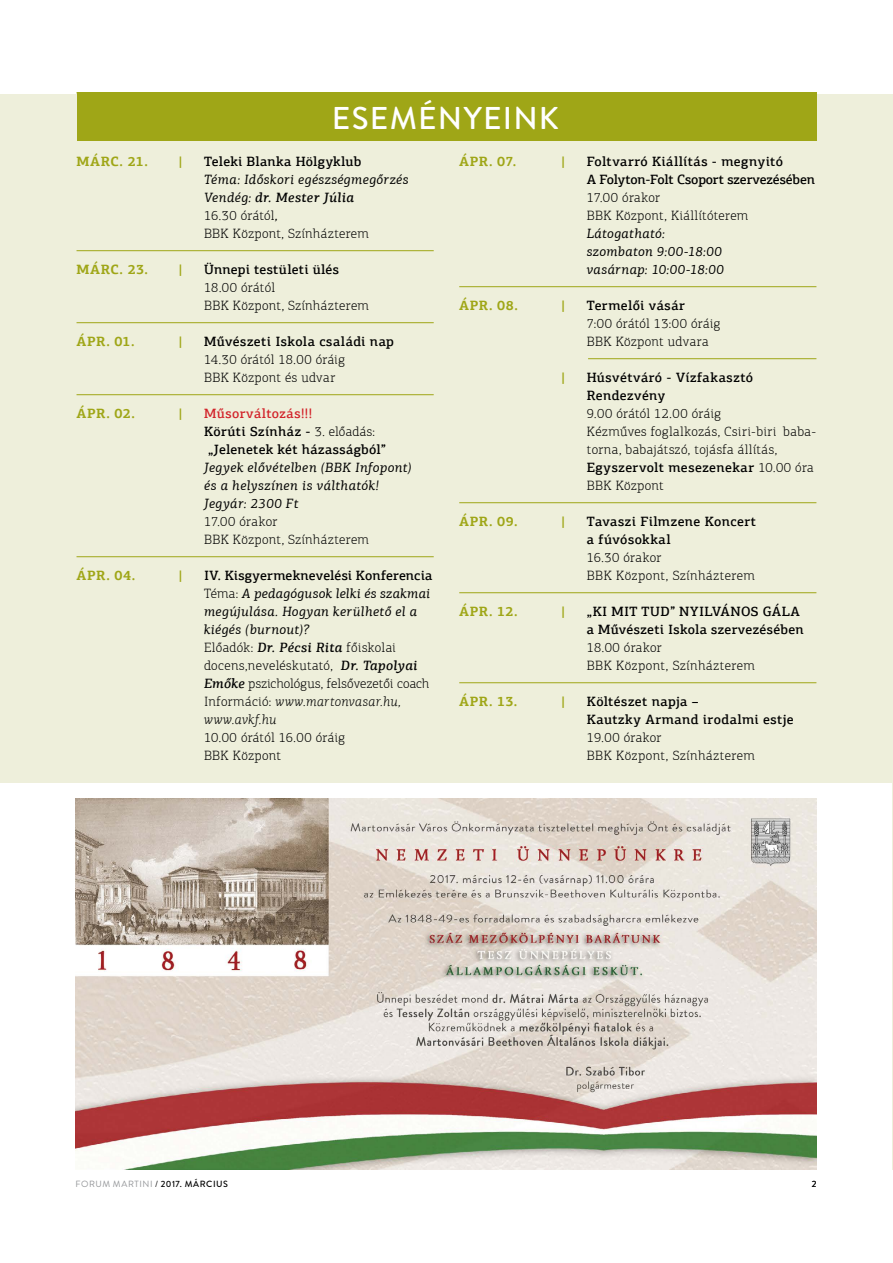
<style>
.page{position:relative;width:893px;height:1263px;background:#fff}
.page>*{position:absolute;margin:0;border:0;box-sizing:border-box;transform-origin:0 0}
.t1{font:500 31.5px "Brandon Grotesque";letter-spacing:.04em;color:#fff}
.t2{font:300 13.5px/18px "PF Agora Slab Pro";letter-spacing:.03em;color:#000}
.t3{font:500 13.5px/18px "PF Agora Slab Pro";letter-spacing:.025em;color:#000}
.t4{font:italic 13.5px/18px "PF Agora Slab Pro";letter-spacing:.03em;color:#000}
.t5{font:700 13.5px "PF Agora Slab Pro";letter-spacing:.035em;color:#9fa617}
.t6{font:500 13.5px/18px "PF Agora Slab Pro";letter-spacing:.005em;color:#000}
.t7{font:9px "Brandon Grotesque";letter-spacing:.06em;color:#939598}
.t8{font:9px "Brandon Grotesque";color:#000}
.s1{font-weight:500}
.s2{font-weight:300;font-style:normal}
.s3{color:#d2232a}
.s4{font-weight:300}
.s5{font-weight:400;font-style:italic}
.s6{font-weight:500;font-style:italic}
.s7{font-style:italic}
.s8{color:#000}
.s9{font-weight:500;color:#000}
</style>
<div class="page">
<div style="left:0;top:94px;width:893px;height:688px;background:#eeefdb"></div>
<hr style="left:892px;top:748px;width:1px;height:421px;background:#eeefdb">
<div style="left:77px;top:92px;width:739px;height:49px;background:#9fa617"></div>
<hr style="left:77px;top:250px;width:357px;height:1px;background:#9fa617">
<hr style="left:77px;top:322px;width:357px;height:1px;background:#9fa617">
<hr style="left:77px;top:394px;width:357px;height:1px;background:#9fa617">
<hr style="left:77px;top:556px;width:357px;height:1px;background:#9fa617">
<hr style="left:459px;top:286px;width:357px;height:1px;background:#9fa617">
<hr style="left:588px;top:358px;width:228px;height:1px;background:#9fa617">
<hr style="left:459px;top:502px;width:357px;height:1px;background:#9fa617">
<hr style="left:459px;top:592px;width:357px;height:1px;background:#9fa617">
<hr style="left:459px;top:682px;width:357px;height:1px;background:#9fa617">
<img style="left:76px;top:799px;width:740px;height:370px">
<h1 class="t1" style="left:332px;top:96px;width:229px">ESEMÉNYEINK</h1>
<p class="t5" style="left:77px;top:152px;width:73px">MÁRC. 21.</p>
<p class="t5" style="left:179px;top:152px;width:6px">|</p>
<p class="t3" style="left:204px;top:152px;width:159px">Teleki Blanka Hölgyklub</p>
<p class="t4" style="left:204px;top:170px;width:206px">Téma: Időskori egészségmegőrzés<br>Vendég: <span class="s1">dr. Mester Júlia<br></span><span class="s2">16.30 órától</span>,<br><span class="s2">BBK Központ, Színházterem</span></p>
<p class="t5" style="left:77px;top:260px;width:73px">MÁRC. 23.</p>
<p class="t5" style="left:179px;top:260px;width:6px">|</p>
<p class="t3" style="left:204px;top:260px;width:137px">Ünnepi testületi ülés</p>
<p class="t2" style="left:204px;top:278px;width:167px">18.00 órától<br>BBK Központ, Színházterem</p>
<p class="t5" style="left:77px;top:332px;width:60px">ÁPR. 01.</p>
<p class="t5" style="left:179px;top:332px;width:6px">|</p>
<p class="t3" style="left:204px;top:332px;width:191px">Művészeti Iskola családi nap</p>
<p class="t2" style="left:204px;top:350px;width:142px">14.30 órától 18.00 óráig<br>BBK Központ és udvar</p>
<p class="t5" style="left:77px;top:404px;width:60px">ÁPR. 02.</p>
<p class="t5" style="left:179px;top:404px;width:6px">|</p>
<p class="t3" style="left:204px;top:404px;width:183px"><span class="s3">Műsorváltozás!!!<br></span>Körúti Színház - <span class="s4">3. előadás: </span>„Jelenetek két házasságból”</p>
<p class="t4" style="left:204px;top:458px;width:209px">Jegyek elővételben (BBK Infopont) és a helyszínen is válthatók!<br>Jegyár: 2300 Ft</p>
<p class="t2" style="left:204px;top:512px;width:166px">17.00 órakor<br>BBK Központ, Színházterem</p>
<p class="t5" style="left:77px;top:566px;width:60px">ÁPR. 04.</p>
<p class="t5" style="left:179px;top:566px;width:6px">|</p>
<p class="t2" style="left:204px;top:566px;width:230px"><span class="s1">IV. Kisgyermeknevelési Konferencia<br></span>Téma: <span class="s5">A pedagógusok lelki és szakmai megújulása. Hogyan kerülhető el a kiégés (burnout)?<br></span>Előadók: <span class="s6">Dr. Pécsi Rita</span> főiskolai docens,neveléskutató, <span class="s6">Dr. Tapolyai<br>Emőke</span> pszichológus, felsővezetői coach<br>Információ: <span class="s7">www.martonvasar.hu, www.avkf.hu</span></p>
<p class="t2" style="left:204px;top:728px;width:142px">10.00 órától 16.00 óráig<br>BBK Központ</p>
<p class="t5" style="left:459px;top:152px;width:58px">ÁPR. 07.</p>
<p class="t5" style="left:561px;top:152px;width:6px">|</p>
<p class="t6" style="left:587px;top:152px;width:230px">Foltvarró Kiállítás - megnyitó<br>A Folyton-Folt Csoport szervezésében</p>
<p class="t2" style="left:587px;top:188px;width:163px">17.00 órakor<br>BBK Központ, Kiállítóterem</p>
<p class="t4" style="left:587px;top:224px;width:138px">Látogatható: szombaton 9:00-18:00 vasárnap: 10:00-18:00</p>
<p class="t5" style="left:459px;top:296px;width:60px">ÁPR. 08.</p>
<p class="t5" style="left:561px;top:296px;width:6px">|</p>
<p class="t3" style="left:587px;top:296px;width:100px">Termelői vásár</p>
<p class="t2" style="left:587px;top:314px;width:135px">7:00 órától 13:00 óráig<br>BBK Központ udvara</p>
<p class="t5" style="left:561px;top:368px;width:6px">|</p>
<p class="t3" style="left:587px;top:368px;width:168px">Húsvétváró - Vízfakasztó<br>Rendezvény</p>
<p class="t2" style="left:587px;top:404px;width:231px">9.00 órától 12.00 óráig<br>Kézműves foglalkozás, Csiri-biri baba&shy;torna, babajátszó, tojásfa állítás,<br><span class="s1">Egyszervolt mesezenekar</span> 10.00 óra<br>BBK Központ</p>
<p class="t5" style="left:459px;top:512px;width:60px">ÁPR. 09.</p>
<p class="t5" style="left:561px;top:512px;width:6px">|</p>
<p class="t3" style="left:587px;top:512px;width:171px">Tavaszi Filmzene Koncert a fúvósokkal</p>
<p class="t2" style="left:587px;top:548px;width:170px">16.30 órakor<br>BBK Központ, Színházterem</p>
<p class="t5" style="left:459px;top:602px;width:60px">ÁPR. 12.</p>
<p class="t5" style="left:561px;top:602px;width:6px">|</p>
<p class="t3" style="left:587px;top:602px;width:218px">„KI MIT TUD” NYILVÁNOS GÁLA a Művészeti Iskola szervezésében</p>
<p class="t2" style="left:587px;top:638px;width:170px">18.00 órakor<br>BBK Központ, Színházterem</p>
<p class="t5" style="left:459px;top:692px;width:60px">ÁPR. 13.</p>
<p class="t5" style="left:561px;top:692px;width:6px">|</p>
<p class="t3" style="left:587px;top:692px;width:209px">Költészet napja –<br>Kautzky Armand irodalmi estje</p>
<p class="t2" style="left:587px;top:728px;width:170px">19.00 órakor<br>BBK Központ, Színházterem</p>
<p class="t7" style="left:76px;top:1178px;width:154px">FORUM MARTINI <span class="s8">/</span> <span class="s9">2017. MÁRCIUS</span></p>
<p class="t8" style="left:812px;top:1177px;width:6px">2</p>
</div>
